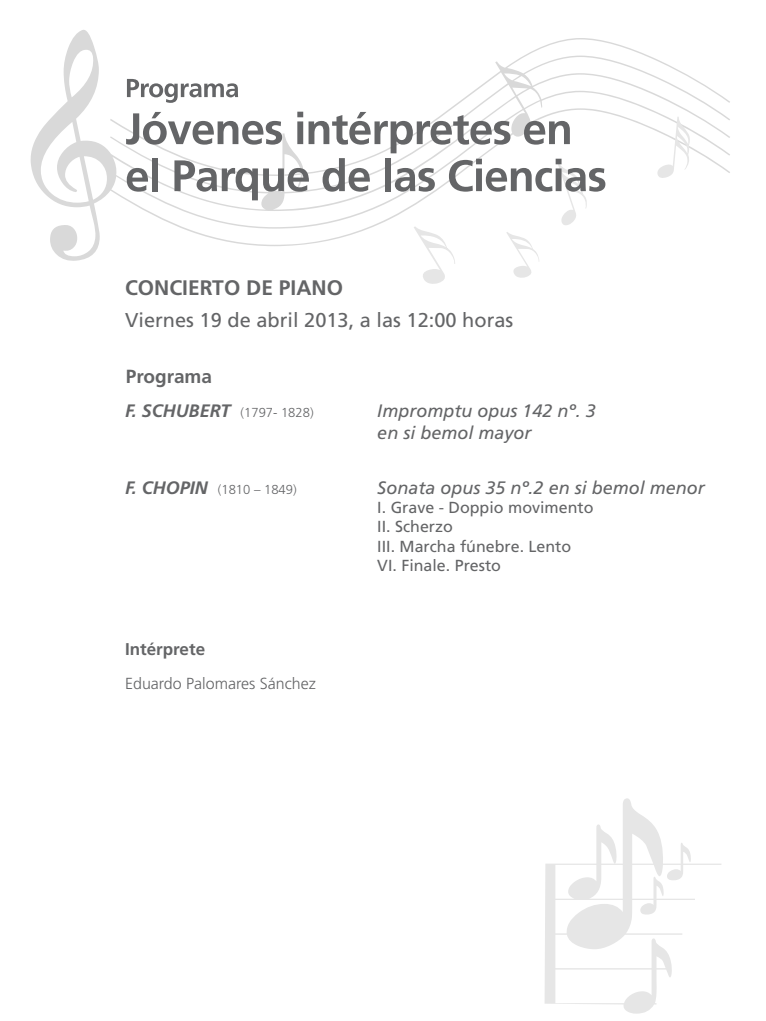
<style>
.page{position:relative;width:766px;height:1021px;background:#fff}
.page>*{position:absolute;margin:0;border:0;box-sizing:border-box;transform-origin:0 0}
.t1{font:700 21px "Frutiger LT Std";color:#646567}
.t2{font:20px "Frutiger LT Std";color:#646567}
.t3{font:700 19px "Frutiger LT Std";color:#646567}
.t4{font:italic 18px/21.6px "Frutiger LT Std";color:#646567}
.t5{font:700 17px "Frutiger LT Std";color:#646567}
.t6{font:16px/19.2px "Frutiger LT Std";color:#646567}
.t7{font:300 16px "Frutiger LT Std";color:#646567}
.t8{font:300 13px "Frutiger LT Std";color:#646567}
.s1{font-weight:700;font-style:italic;font-size:18px}
</style>
<div class="page">
<svg style="left:31px;top:30px;width:382px;height:231px"></svg>
<svg style="left:413px;top:38px;width:317px;height:246px"></svg>
<svg style="left:126px;top:112px;width:479px;height:88px"></svg>
<svg style="left:127px;top:79px;width:111px;height:24px"></svg>
<svg style="left:544px;top:798px;width:177px;height:215px"></svg>
<h1 class="t1" style="left:125px;top:275px;width:219px">Conci erto de piano</h1>
<p class="t2" style="left:125px;top:308px;width:389px">Viernes 19 de abril 2013, a las 12:00 horas</p>
<p class="t3" style="left:126px;top:365px;width:88px">Programa</p>
<p class="t8" style="left:125px;top:405px;width:190px"><span class="s1">F. SCHUBERT</span> (1797- 1828)</p>
<p class="t4" style="left:377px;top:400px;width:220px">Impromptu opus 142 nº. 3 en si bemol mayor</p>
<p class="t8" style="left:125px;top:482px;width:173px"><span class="s1">F. CHOPIN</span> (1810 – 1849)</p>
<p class="t4" style="left:377px;top:477px;width:329px">Sonata opus 35 nº.2 en si bemol menor</p>
<p class="t6" style="left:377px;top:498px;width:218px">I. Grave - Doppio movimento<br>II. Scherzo<br>III. Marcha fúnebre. Lento<br>VI. Finale. Presto</p>
<p class="t5" style="left:125px;top:639px;width:82px">Intérprete</p>
<p class="t7" style="left:125px;top:674px;width:192px">Eduardo Palomares Sánchez</p>
</div>
